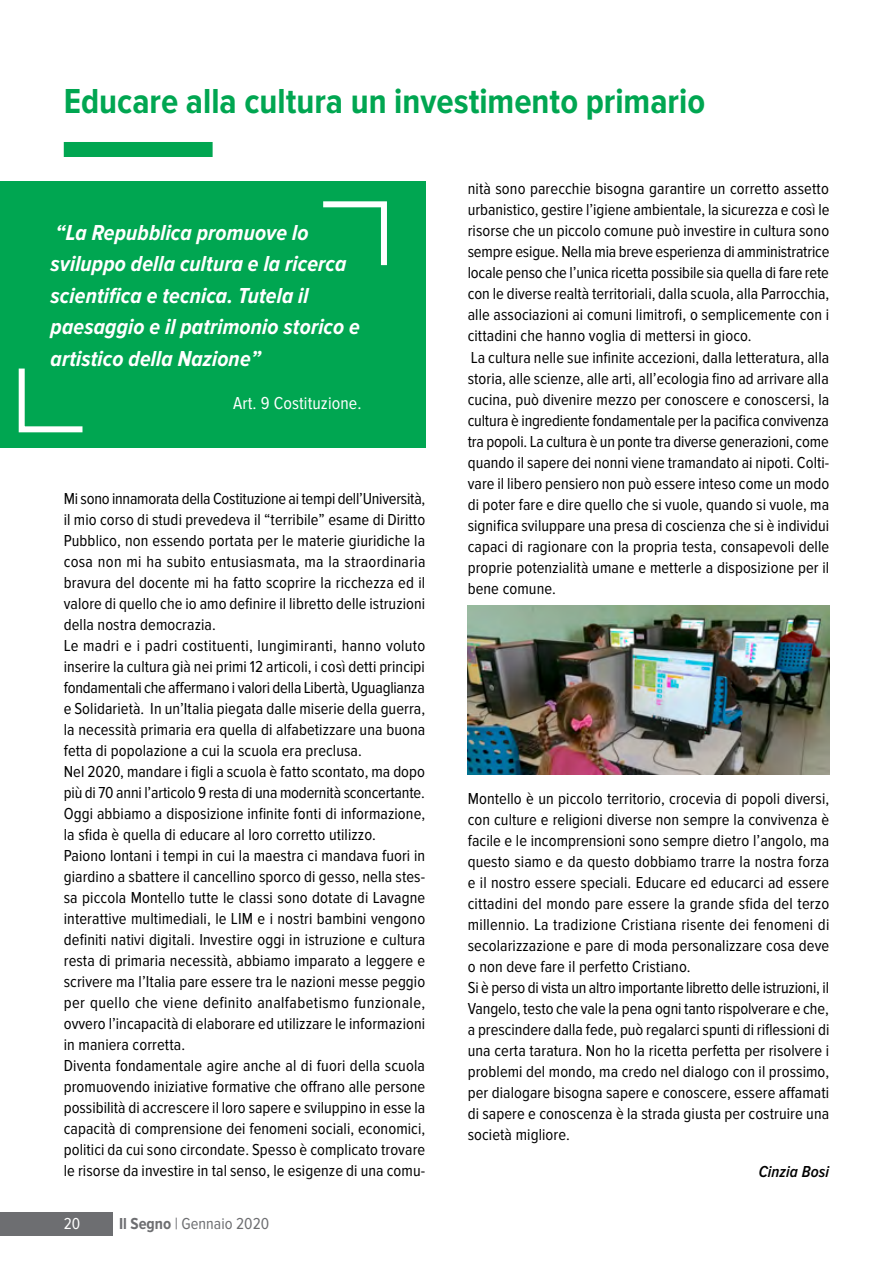
<style>
.page{position:relative;width:893px;height:1263px;background:#fff}
.page>*{position:absolute;margin:0;border:0;box-sizing:border-box;transform-origin:0 0}
.t1{font:700 36px "Proxima Nova Cond";color:#00a651}
.t2{font:italic 700 22.5px/31.5px "Proxima Nova Cond";letter-spacing:.005em;color:#fff}
.t3{font:18px "Proxima Nova Cond";letter-spacing:.005em;color:#fff}
.t4{font:16.5px/21px "Proxima Nova Cond";letter-spacing:.005em;color:#000;text-align:justify}
.t5{font:16.5px "Proxima Nova Cond";color:#6d6e71}
.t6{font:italic 600 16.5px "Proxima Nova Cond";letter-spacing:.005em;color:#000}
.t7{font:16.5px "Proxima Nova Cond";color:#fff}
.s1{font-weight:700}
</style>
<div class="page">
<div style="left:0;top:1212px;width:113px;height:23px;background:#6d6e71"></div>
<div style="left:64px;top:142px;width:149px;height:15px;background:#00a651"></div>
<div style="left:0;top:181px;width:425px;height:267px;background:#00a651"></div>
<svg style="left:323px;top:201px;width:64px;height:65px"></svg>
<svg style="left:18px;top:368px;width:65px;height:65px"></svg>
<img style="left:468px;top:606px;width:361px;height:169px">
<p class="t1" style="left:64px;top:81px;width:643px">Educare alla cultura un investimento primario</p>
<p class="t2" style="left:51px;top:217px;width:311px">“La Repubblica promuove lo sviluppo della cultura e la ricerca scientifica e tecnica. Tutela il paesaggio e il patrimonio storico e artistico della Nazione”</p>
<p class="t3" style="left:233px;top:393px;width:130px">Art. 9 Costituzione.</p>
<p class="t4" style="left:64px;top:489px;width:363px">Mi sono innamorata della Costituzione ai tempi dell’Università, il mio corso di studi prevedeva il “terribile” esame di Diritto Pubblico, non essendo portata per le materie giuridiche la cosa non mi ha subito entusiasmata, ma la straordinaria bravura del docente mi ha fatto scoprire la ricchezza ed il valore di quello che io amo definire il libretto delle istruzioni della nostra democrazia.</p>
<p class="t4" style="left:64px;top:636px;width:363px">Le madri e i padri costituenti, lungimiranti, hanno voluto inserire la cultura già nei primi 12 articoli, i così detti principi fondamentali che affermano i valori della Libertà, Uguaglianza e Solidarietà. In un’Italia piegata dalle miserie della guerra, la necessità primaria era quella di alfabetizzare una buona fetta di popolazione a cui la scuola era preclusa.</p>
<p class="t4" style="left:64px;top:762px;width:363px">Nel 2020, mandare i figli a scuola è fatto scontato, ma dopo più di 70 anni l’articolo 9 resta di una modernità sconcertante.<br>Oggi abbiamo a disposizione infinite fonti di informazione, la sfida è quella di educare al loro corretto utilizzo.</p>
<p class="t4" style="left:64px;top:846px;width:363px">Paiono lontani i tempi in cui la maestra ci mandava fuori in giardino a sbattere il cancellino sporco di gesso, nella stes&shy;sa piccola Montello tutte le classi sono dotate di Lavagne interattive multimediali, le LIM e i nostri bambini vengono definiti nativi digitali. Investire oggi in istruzione e cultura resta di primaria necessità, abbiamo imparato a leggere e scrivere ma l’Italia pare essere tra le nazioni messe peggio per quello che viene definito analfabetismo funzionale, ovvero l’incapacità di elaborare ed utilizzare le informazioni in maniera corretta.</p>
<p class="t4" style="left:64px;top:1056px;width:363px">Diventa fondamentale agire anche al di fuori della scuola promuovendo iniziative formative che offrano alle persone possibilità di accrescere il loro sapere e sviluppino in esse la capacità di comprensione dei fenomeni sociali, economici, politici da cui sono circondate. Spesso è complicato trovare le risorse da investire in tal senso, le esigenze di una comu-</p>
<p class="t7" style="left:64px;top:1214px;width:18px">20</p>
<p class="t5" style="left:119px;top:1214px;width:152px"><span class="s1">Il Segno</span> | Gennaio 2020</p>
<p class="t4" style="left:468px;top:179px;width:363px">nità sono parecchie bisogna garantire un corretto assetto urbanistico, gestire l’igiene ambientale, la sicurezza e così le risorse che un piccolo comune può investire in cultura sono sempre esigue. Nella mia breve esperienza di amministratrice locale penso che l’unica ricetta possibile sia quella di fare rete con le diverse realtà territoriali, dalla scuola, alla Parrocchia, alle associazioni ai comuni limitrofi, o semplicemente con i cittadini che hanno voglia di mettersi in gioco.</p>
<p class="t4" style="left:468px;top:347px;width:363px">La cultura nelle sue infinite accezioni, dalla letteratura, alla storia, alle scienze, alle arti, all’ecologia fino ad arrivare alla cucina, può divenire mezzo per conoscere e conoscersi, la cultura è ingrediente fondamentale per la pacifica convivenza tra popoli. La cultura è un ponte tra diverse generazioni, come quando il sapere dei nonni viene tramandato ai nipoti. Colti&shy;vare il libero pensiero non può essere inteso come un modo di poter fare e dire quello che si vuole, quando si vuole, ma significa sviluppare una presa di coscienza che si è individui capaci di ragionare con la propria testa, consapevoli delle proprie potenzialità umane e metterle a disposizione per il bene comune.</p>
<p class="t4" style="left:468px;top:788px;width:363px">Montello è un piccolo territorio, crocevia di popoli diversi, con culture e religioni diverse non sempre la convivenza è facile e le incomprensioni sono sempre dietro l’angolo, ma questo siamo e da questo dobbiamo trarre la nostra forza e il nostro essere speciali. Educare ed educarci ad essere cittadini del mondo pare essere la grande sfida del terzo millennio. La tradizione Cristiana risente dei fenomeni di secolarizzazione e pare di moda personalizzare cosa deve o non deve fare il perfetto Cristiano.</p>
<p class="t4" style="left:468px;top:977px;width:363px">Si è perso di vista un altro importante libretto delle istruzioni, il Vangelo, testo che vale la pena ogni tanto rispolverare e che, a prescindere dalla fede, può regalarci spunti di riflessioni di una certa taratura. Non ho la ricetta perfetta per risolvere i problemi del mondo, ma credo nel dialogo con il prossimo, per dialogare bisogna sapere e conoscere, essere affamati di sapere e conoscenza è la strada giusta per costruire una società migliore.</p>
<p class="t6" style="left:759px;top:1162px;width:72px">Cinzia Bosi</p>
</div>
